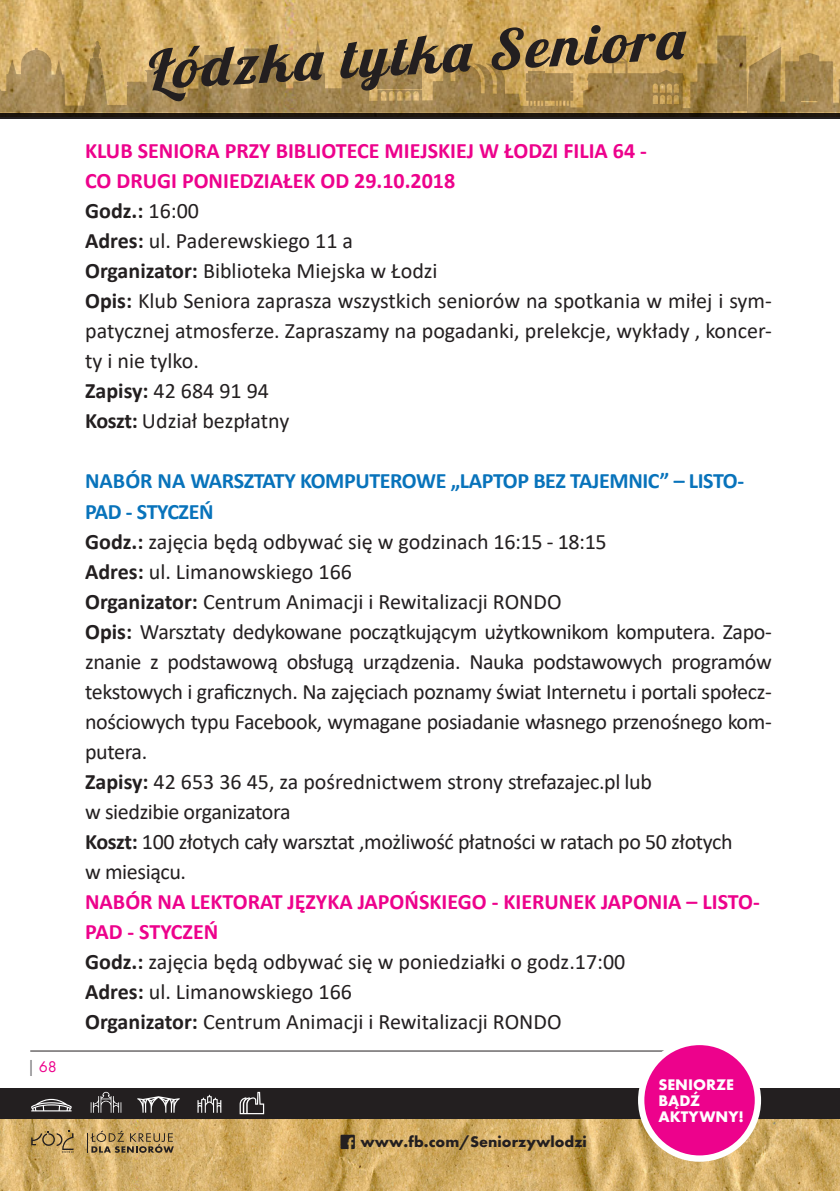
<style>
.page{position:relative;width:840px;height:1191px;background:#fff}
.page>*{position:absolute;margin:0;border:0;box-sizing:border-box;transform-origin:0 0}
.t1{font:22px/30px "Calibri";letter-spacing:-.015em;color:#231f20}
.t2{font:16px "Futura PT Bold";color:#231f20}
.t3{font:16px/16px "Futura PT Bold";color:#fff}
.t4{font:16px "Futura PT Book";color:#ed028c}
.s1{color:#6c6d70}
.s2{font-weight:700;color:#ed028c}
.s3{font-weight:700}
.s4{font-weight:700;color:#0873bb}
</style>
<div class="page">
<hr style="left:30px;top:1050px;width:673px;height:1px;background:#231f20">
<img style="left:0;top:1119px;width:839px;height:72px">
<svg style="left:31px;top:1130px;width:43px;height:22px"></svg>
<svg style="left:87px;top:1130px;width:87px;height:22px;background:#ab8f5b"></svg>
<div style="left:0;top:1088px;width:839px;height:30px;background:#231f20"></div>
<svg style="left:31px;top:1098px;width:41px;height:13px"></svg>
<svg style="left:239px;top:1091px;width:25px;height:23px"></svg>
<svg style="left:91px;top:1091px;width:30px;height:21px"></svg>
<svg style="left:137px;top:1096px;width:43px;height:16px"></svg>
<svg style="left:197px;top:1094px;width:24px;height:18px"></svg>
<div style="left:0;top:113px;width:839px;height:5px;background:#231f20"></div>
<div style="left:637px;top:1038px;width:123px;height:123px;background:#fff;border-radius:50%"></div>
<div style="left:644px;top:1045px;width:110px;height:110px;background:#ed028c;border-radius:50%"></div>
<img style="left:0;top:0;width:839px;height:117px">
<svg style="left:340px;top:1134px;width:14px;height:15px"></svg>
<svg style="left:746px;top:36px;width:93px;height:77px;background:#b49457"></svg>
<svg style="left:0;top:36px;width:746px;height:77px;background:#b39356"></svg>
<svg style="left:149px;top:44px;width:175px;height:57px;background:#887149"></svg>
<svg style="left:340px;top:35px;width:132px;height:56px;background:#8d754b"></svg>
<svg style="left:491px;top:25px;width:195px;height:48px;background:#9b804f"></svg>
<p class="t4" style="left:27px;top:1056px;width:31px"><span class="s1">|</span> 68</p>
<p class="t1" style="left:85px;top:135px;width:687px"><span class="s2">KLUB SENIORA PRZY BIBLIOTECE MIEJSKIEJ W ŁODZI FILIA 64 -<br>CO DRUGI PONIEDZIAŁEK OD 29.10.2018<br></span><span class="s3">Godz.:</span> 16:00<br><span class="s3">Adres:</span> ul. Paderewskiego 11 a<br><span class="s3">Organizator:</span> Biblioteka Miejska w Łodzi<br><span class="s3">Opis:</span> Klub Seniora zaprasza wszystkich seniorów na spotkania w miłej i sym&shy;patycznej atmosferze. Zapraszamy na pogadanki, prelekcje, wykłady , koncer&shy;ty i nie tylko.<br><span class="s3">Zapisy:</span> 42 684 91 94<br><span class="s3">Koszt:</span> Udział bezpłatny</p>
<p class="t1" style="left:85px;top:465px;width:687px"><span class="s4">NABÓR NA WARSZTATY KOMPUTEROWE „LAPTOP BEZ TAJEMNIC” – LISTO-PAD - STYCZEŃ<br></span><span class="s3">Godz.:</span> zajęcia będą odbywać się w godzinach 16:15 - 18:15<br><span class="s3">Adres:</span> ul. Limanowskiego 166<br><span class="s3">Organizator:</span> Centrum Animacji i Rewitalizacji RONDO<br><span class="s3">Opis:</span> Warsztaty dedykowane początkującym użytkownikom komputera. Zapo&shy;znanie z podstawową obsługą urządzenia. Nauka podstawowych programów tekstowych i graficznych. Na zajęciach poznamy świat Internetu i portali społecz&shy;nościowych typu Facebook, wymagane posiadanie własnego przenośnego kom&shy;putera.<br><span class="s3">Zapisy:</span> 42 653 36 45, za pośrednictwem strony strefazajec.pl lub<br>w siedzibie organizatora<br><span class="s3">Koszt:</span> 100 złotych cały warsztat ,możliwość płatności w ratach po 50 złotych<br>w miesiącu.</p>
<p class="t1" style="left:85px;top:886px;width:676px"><span class="s2">NABÓR NA LEKTORAT JĘZYKA JAPOŃSKIEGO - KIERUNEK JAPONIA – LISTO-PAD - STYCZEŃ<br></span><span class="s3">Godz.:</span> zajęcia będą odbywać się w poniedziałki o godz.17:00<br><span class="s3">Adres:</span> ul. Limanowskiego 166<br><span class="s3">Organizator:</span> Centrum Animacji i Rewitalizacji RONDO</p>
<p class="t2" style="left:360px;top:1131px;width:228px">www.fb.com/Seniorzywlodzi</p>
<p class="t3" style="left:658px;top:1076px;width:87px">SENIORZE<br>BĄDŹ<br>AKTYWNY!</p>
</div>
